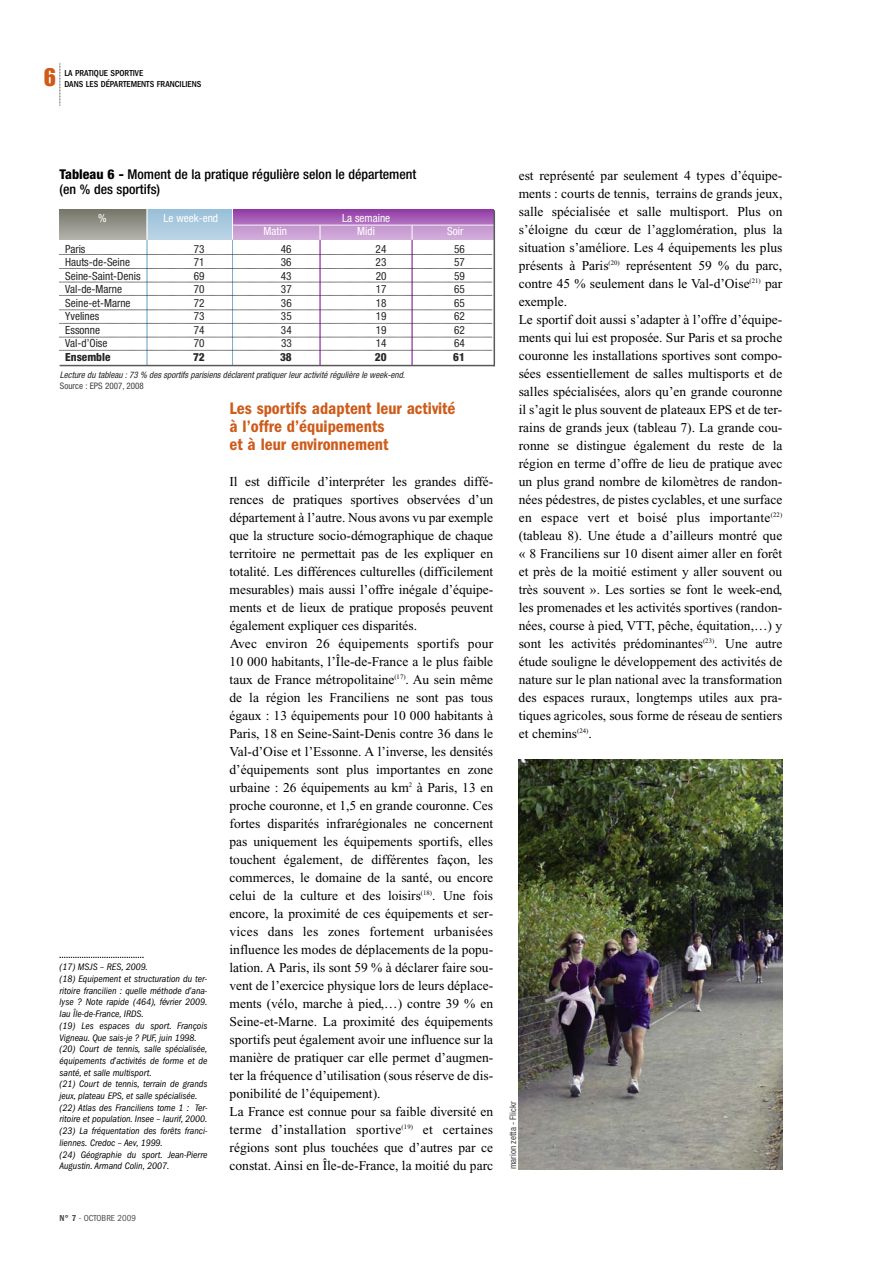
<style>
.page{position:relative;width:893px;height:1263px;background:#fff}
.page>*{position:absolute;margin:0;border:0;box-sizing:border-box;transform-origin:0 0}
.t1{font:22.5px "Impact";color:#ce5b19}
.t2{font:600 condensed 17.25px/18px "Franklin Gothic";color:#ce5b19}
.t3{font:13.5px/18px "Times New Roman";color:#000}
.t4{font:500 condensed 13.5px/15px "Helvetica Neue";color:#000}
.t5{font:condensed 11.25px "Helvetica Neue";color:#262626}
.t6{font:condensed 11.25px "Helvetica Neue";color:#fff}
.t7{font:800 condensed 11.25px "Helvetica Neue";color:#262626}
.t8{font:italic condensed 9.75px/11.7px "Franklin Gothic";color:#000}
.t9{font:italic condensed 9px "Helvetica Neue";color:#262626}
.t10{font:500 condensed 9px "Franklin Gothic";color:#000}
.t11{font:condensed 9px "Helvetica Neue";color:#404040}
.t12{font:condensed 9px "Franklin Gothic";color:#4d4d4d}
.s1{font-weight:800}
.s2{font-weight:600}
</style>
<div class="page">
<svg style="left:60px;top:209px;width:86px;height:31px;background:#94948b"></svg>
<svg style="left:148px;top:209px;width:84px;height:31px;background:#a9c9de"></svg>
<div style="left:232px;top:209px;width:262px;height:31px;background:#cba1d5"></div>
<svg style="left:233px;top:209px;width:261px;height:16px;background:#a359b4"></svg>
<hr style="left:146px;top:240px;width:2px;height:125px;background:#7caece">
<hr style="left:232px;top:209px;width:1px;height:31px;background:#fff">
<hr style="left:232px;top:225px;width:262px;height:1px;background:#fff">
<hr style="left:232px;top:240px;width:1px;height:125px;background:#7caece">
<svg style="left:320px;top:225px;width:1px;height:15px"></svg>
<hr style="left:320px;top:240px;width:1px;height:125px;background:#72008c">
<svg style="left:412px;top:225px;width:1px;height:15px"></svg>
<hr style="left:412px;top:240px;width:1px;height:125px;background:#72008c">
<svg style="left:60px;top:63px;width:1px;height:43px"></svg>
<svg style="left:60px;top:957px;width:84px;height:1px"></svg>
<svg style="left:60px;top:254px;width:434px;height:1px"></svg>
<svg style="left:60px;top:268px;width:434px;height:1px"></svg>
<svg style="left:60px;top:282px;width:434px;height:1px"></svg>
<svg style="left:60px;top:295px;width:434px;height:1px"></svg>
<svg style="left:60px;top:310px;width:434px;height:1px"></svg>
<svg style="left:60px;top:323px;width:434px;height:1px"></svg>
<svg style="left:60px;top:337px;width:434px;height:1px"></svg>
<svg style="left:60px;top:350px;width:434px;height:1px"></svg>
<hr style="left:494px;top:210px;width:1px;height:156px;background:#595959">
<hr style="left:60px;top:365px;width:434px;height:1px;background:#595959">
<img style="left:519px;top:759px;width:263px;height:410px">
<h1 class="t1" style="left:44px;top:65px;width:14px">6</h1>
<p class="t10" style="left:64px;top:80px;width:138px">DANS LES DÉPARTEMENTS FRANCILIENS</p>
<p class="t10" style="left:64px;top:70px;width:80px">LA PRATIQUE SPORTIVE</p>
<p class="t4" style="left:60px;top:168px;width:358px"><span class="s1">Tableau 6 -</span> Moment de la pratique régulière selon le département (en % des sportifs)</p>
<p class="t6" style="left:98px;top:214px;width:10px">%</p>
<p class="t6" style="left:164px;top:214px;width:56px">Le week-end</p>
<p class="t6" style="left:342px;top:214px;width:50px">La semaine</p>
<p class="t6" style="left:264px;top:227px;width:25px">Matin</p>
<p class="t6" style="left:357px;top:227px;width:19px">Midi</p>
<p class="t6" style="left:447px;top:227px;width:18px">Soir</p>
<p class="t5" style="left:65px;top:244px;width:22px">Paris</p>
<p class="t5" style="left:194px;top:244px;width:12px">73</p>
<p class="t5" style="left:281px;top:244px;width:12px">46</p>
<p class="t5" style="left:376px;top:244px;width:12px">24</p>
<p class="t5" style="left:454px;top:244px;width:12px">56</p>
<p class="t5" style="left:65px;top:258px;width:66px">Hauts-de-Seine</p>
<p class="t5" style="left:194px;top:258px;width:12px">71</p>
<p class="t5" style="left:281px;top:258px;width:12px">36</p>
<p class="t5" style="left:376px;top:258px;width:12px">23</p>
<p class="t5" style="left:454px;top:258px;width:12px">57</p>
<p class="t5" style="left:65px;top:271px;width:77px">Seine-Saint-Denis</p>
<p class="t5" style="left:194px;top:271px;width:12px">69</p>
<p class="t5" style="left:281px;top:271px;width:12px">43</p>
<p class="t5" style="left:376px;top:271px;width:12px">20</p>
<p class="t5" style="left:454px;top:271px;width:12px">59</p>
<p class="t5" style="left:65px;top:285px;width:58px">Val-de-Marne</p>
<p class="t5" style="left:194px;top:285px;width:12px">70</p>
<p class="t5" style="left:281px;top:285px;width:12px">37</p>
<p class="t5" style="left:376px;top:285px;width:12px">17</p>
<p class="t5" style="left:454px;top:285px;width:12px">65</p>
<p class="t5" style="left:65px;top:298px;width:67px">Seine-et-Marne</p>
<p class="t5" style="left:194px;top:298px;width:12px">72</p>
<p class="t5" style="left:281px;top:298px;width:12px">36</p>
<p class="t5" style="left:376px;top:298px;width:12px">18</p>
<p class="t5" style="left:454px;top:298px;width:12px">65</p>
<p class="t5" style="left:65px;top:312px;width:36px">Yvelines</p>
<p class="t5" style="left:194px;top:312px;width:12px">73</p>
<p class="t5" style="left:281px;top:312px;width:12px">35</p>
<p class="t5" style="left:376px;top:312px;width:12px">19</p>
<p class="t5" style="left:454px;top:312px;width:12px">62</p>
<p class="t5" style="left:65px;top:325px;width:36px">Essonne</p>
<p class="t5" style="left:194px;top:325px;width:12px">74</p>
<p class="t5" style="left:281px;top:325px;width:12px">34</p>
<p class="t5" style="left:376px;top:325px;width:12px">19</p>
<p class="t5" style="left:454px;top:325px;width:12px">62</p>
<p class="t5" style="left:65px;top:339px;width:44px">Val-d’Oise</p>
<p class="t5" style="left:194px;top:339px;width:12px">70</p>
<p class="t5" style="left:281px;top:339px;width:12px">33</p>
<p class="t5" style="left:376px;top:339px;width:12px">14</p>
<p class="t5" style="left:454px;top:339px;width:12px">64</p>
<p class="t7" style="left:65px;top:352px;width:47px">Ensemble</p>
<p class="t7" style="left:193px;top:352px;width:13px">72</p>
<p class="t7" style="left:280px;top:352px;width:13px">38</p>
<p class="t7" style="left:375px;top:352px;width:13px">20</p>
<p class="t7" style="left:453px;top:352px;width:13px">61</p>
<p class="t9" style="left:60px;top:371px;width:347px">Lecture du tableau : 73 % des sportifs parisiens déclarent pratiquer leur activité régulière le week-end.</p>
<p class="t11" style="left:60px;top:382px;width:85px">Source : EPS 2007, 2008</p>
<p class="t8" style="left:60px;top:962px;width:150px">(17) MSJS – RES, 2009.<br>(18) Equipement et structuration du ter&shy;ritoire francilien : quelle méthode d’ana&shy;lyse ? Note rapide (464), février 2009.<br>Iau Île-de-France, IRDS.<br>(19) Les espaces du sport. François Vigneau. Que sais-je ? PUF, juin 1998. (20) Court de tennis, salle spécialisée, équipements d’activités de forme et de santé, et salle multisport.<br>(21) Court de tennis, terrain de grands jeux, plateau EPS, et salle spécialisée. (22) Atlas des Franciliens tome 1 : Ter&shy;ritoire et population. Insee – Iaurif, 2000. (23) La fréquentation des forêts franci&shy;liennes. Credoc – Aev, 1999.<br>(24) Géographie du sport. Jean-Pierre Augustin. Armand Colin, 2007.</p>
<p class="t2" style="left:230px;top:401px;width:227px">Les sportifs adaptent leur activité à l’offre d’équipements<br>et à leur environnement</p>
<p class="t3" style="left:229px;top:474px;width:265px">Il est difficile d’interpréter les grandes diffé&shy;rences de pratiques sportives observées d’un département à l’autre. Nous avons vu par exemple que la structure socio-démographique de chaque territoire ne permettait pas de les expliquer en totalité. Les différences culturelles (difficilement mesurables) mais aussi l’offre inégale d’équipe&shy;ments et de lieux de pratique proposés peuvent également expliquer ces disparités.<br>Avec environ 26 équipements sportifs pour 10 000 habitants, l’Île-de-France a le plus faible taux de France métropolitaine<sup>(17)</sup>. Au sein même de la région les Franciliens ne sont pas tous égaux : 13 équipements pour 10 000 habitants à Paris, 18 en Seine-Saint-Denis contre 36 dans le Val-d’Oise et l’Essonne. A l’inverse, les densités d’équipements sont plus importantes en zone urbaine : 26 équipements au km<sup>2</sup> à Paris, 13 en proche couronne, et 1,5 en grande couronne. Ces fortes disparités infrarégionales ne concernent pas uniquement les équipements sportifs, elles touchent également, de différentes façon, les commerces, le domaine de la santé, ou encore celui de la culture et des loisirs<sup>(18)</sup>. Une fois encore, la proximité de ces équipements et ser&shy;vices dans les zones fortement urbanisées influence les modes de déplacements de la popu&shy;lation. A Paris, ils sont 59 % à déclarer faire sou&shy;vent de l’exercice physique lors de leurs déplace&shy;ments (vélo, marche à pied,…) contre 39 % en Seine-et-Marne. La proximité des équipements sportifs peut également avoir une influence sur la manière de pratiquer car elle permet d’augmen&shy;ter la fréquence d’utilisation (sous réserve de dis&shy;ponibilité de l’équipement).<br>La France est connue pour sa faible diversité en terme d’installation sportive<sup>(19)</sup> et certaines régions sont plus touchées que d’autres par ce constat. Ainsi en Île-de-France, la moitié du parc</p>
<p class="t3" style="left:519px;top:168px;width:265px">est représenté par seulement 4 types d’équipe&shy;ments : courts de tennis, terrains de grands jeux, salle spécialisée et salle multisport. Plus on s’éloigne du cœur de l’agglomération, plus la situation s’améliore. Les 4 équipements les plus présents à Paris<sup>(20)</sup> représentent 59 % du parc, contre 45 % seulement dans le Val-d’Oise<sup>(21)</sup> par exemple.<br>Le sportif doit aussi s’adapter à l’offre d’équipe&shy;ments qui lui est proposée. Sur Paris et sa proche couronne les installations sportives sont compo&shy;sées essentiellement de salles multisports et de salles spécialisées, alors qu’en grande couronne il s’agit le plus souvent de plateaux EPS et de ter&shy;rains de grands jeux (tableau 7). La grande cou&shy;ronne se distingue également du reste de la région en terme d’offre de lieu de pratique avec un plus grand nombre de kilomètres de randon&shy;nées pédestres, de pistes cyclables, et une surface en espace vert et boisé plus importante<sup>(22) </sup>(tableau 8). Une étude a d’ailleurs montré que « 8 Franciliens sur 10 disent aimer aller en forêt et près de la moitié estiment y aller souvent ou très souvent ». Les sorties se font le week-end, les promenades et les activités sportives (randon&shy;nées, course à pied, VTT, pêche, équitation,…) y sont les activités prédominantes<sup>(23)</sup>. Une autre étude souligne le développement des activités de nature sur le plan national avec la transformation des espaces ruraux, longtemps utiles aux pra&shy;tiques agricoles, sous forme de réseau de sentiers et chemins<sup>(24)</sup>.</p>
<p class="t11" style="left:510px;top:1169px;width:69px;rotate:-90deg">marion zetta - Flickr</p>
<p class="t12" style="left:60px;top:1214px;width:78px"><span class="s2">N° 7</span> - OCTOBRE 2009</p>
</div>
